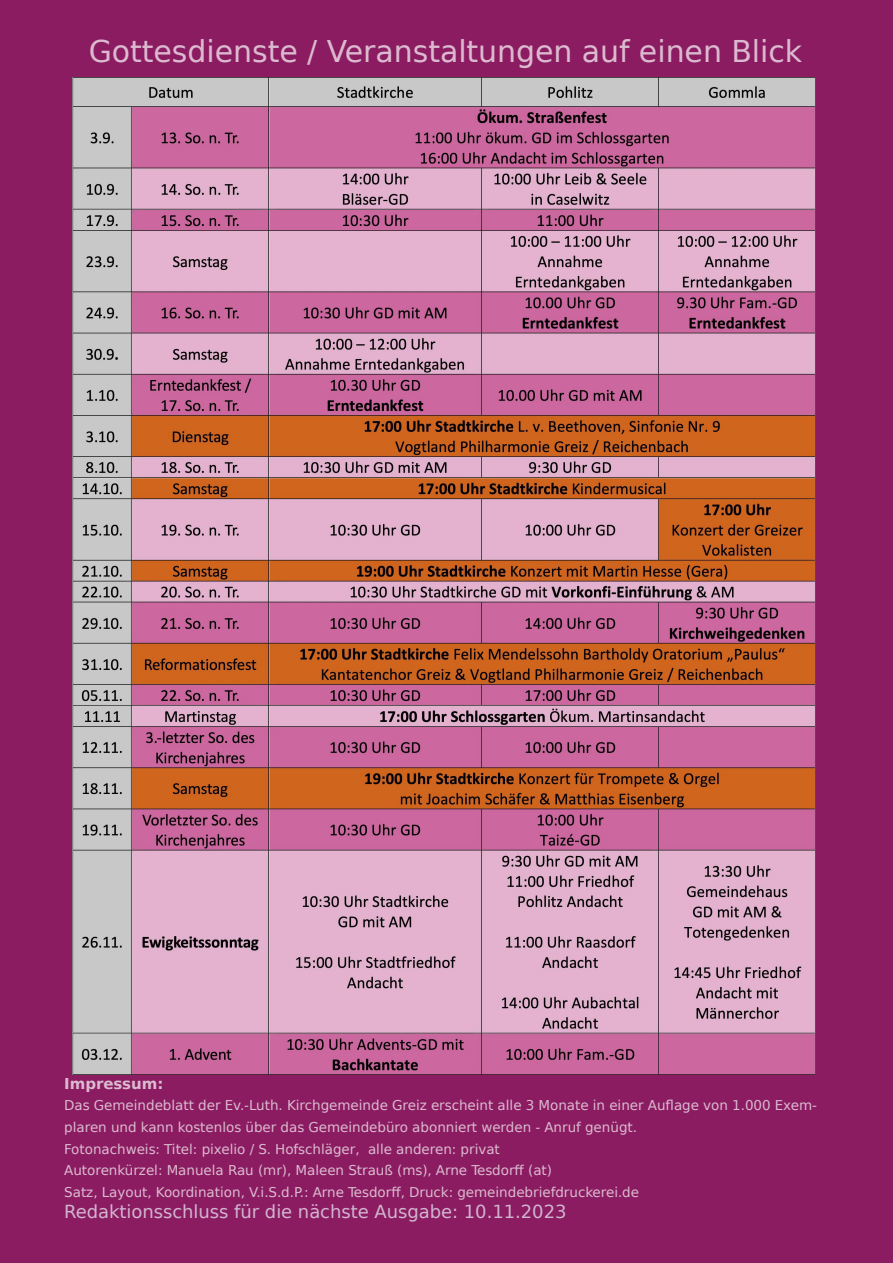
<style>
.page{position:relative;width:893px;height:1263px;background:#8b1c62}
.page>*{position:absolute;margin:0;border:0;box-sizing:border-box;transform-origin:0 0}
.t1{font:30px "DejaVu Sans";color:rgb(255 255 255/.7)}
.t2{font:18px "DejaVu Sans";letter-spacing:-.005em;color:rgb(240 248 255/.7)}
.t3{font:700 15px "DejaVu Sans";letter-spacing:-.005em;color:rgb(255 255 255/.7)}
.t4{font:13.5px/21.6px "DejaVu Sans";color:rgb(255 255 255/.7)}
</style>
<div class="page">
<img style="left:73px;top:77px;width:743px;height:998px">
<h1 class="t1" style="left:89px;top:34px;width:715px">Gottesdienste / Veranstaltungen auf einen Blick</h1>
<p class="t3" style="left:64px;top:1075px;width:101px">Impressum:</p>
<p class="t4" style="left:64px;top:1095px;width:754px">Das Gemeindeblatt der Ev.-Luth. Kirchgemeinde Greiz erscheint alle 3 Monate in einer Auflage von 1.000 Exem‐ plaren und kann kostenlos über das Gemeindebüro abonniert werden - Anruf genügt.<br>Fotonachweis: Titel: pixelio / S. Hofschläger, alle anderen: privat<br>Autorenkürzel: Manuela Rau (mr), Maleen Strauß (ms), Arne Tesdorff (at)<br>Satz, Layout, Koordination, V.i.S.d.P.: Arne Tesdorff, Druck: gemeindebriefdruckerei.de</p>
<h2 class="t2" style="left:64px;top:1202px;width:504px">Redaktionsschluss für die nächste Ausgabe: 10.11.2023</h2>
</div>
